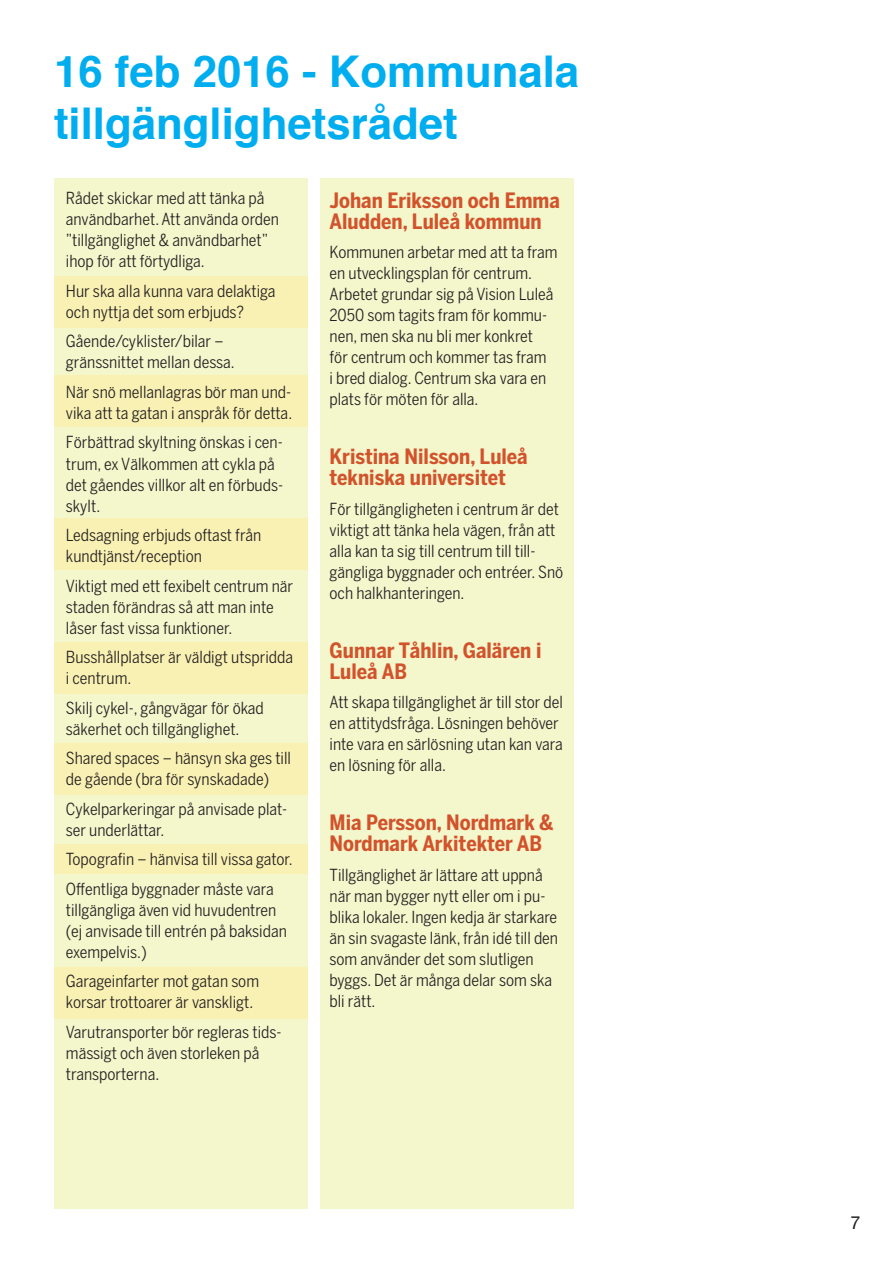
<style>
.page{position:relative;width:893px;height:1263px;background:#fff}
.page>*{position:absolute;margin:0;border:0;box-sizing:border-box;transform-origin:0 0}
.t1{font:700 43.8px/52.5px "Helvetica";color:#00aeef}
.t2{font:700 21px/21px "Benton Sans Cond";color:#d2522b}
.t3{font:18px "Helvetica Neue LT Std";color:#231f20}
.t4{font:16.5px/21px "Benton Sans Cond";color:#231f20}
</style>
<div class="page">
<div style="left:54px;top:178px;width:254px;height:1031px;background:#f4f6cc"></div>
<div style="left:54px;top:276px;width:254px;height:51px;background:#f9f1b3"></div>
<div style="left:54px;top:375px;width:254px;height:51px;background:#f9f1b3"></div>
<div style="left:54px;top:519px;width:254px;height:51px;background:#f9f1b3"></div>
<div style="left:54px;top:643px;width:254px;height:51px;background:#f9f1b3"></div>
<div style="left:54px;top:743px;width:254px;height:51px;background:#f9f1b3"></div>
<div style="left:54px;top:844px;width:254px;height:29px;background:#f9f1b3"></div>
<div style="left:54px;top:968px;width:254px;height:51px;background:#f9f1b3"></div>
<div style="left:320px;top:178px;width:253px;height:1031px;background:#f4f6cc"></div>
<h1 class="t1" style="left:54px;top:46px;width:527px">16 feb 2016 - Kommunala tillgänglighetsrådet</h1>
<p class="t4" style="left:66px;top:188px;width:215px">Rådet skickar med att tänka på användbarhet. Att använda orden ”tillgänglighet &amp; användbarhet” ihop för att förtydliga.</p>
<p class="t4" style="left:66px;top:280px;width:211px">Hur ska alla kunna vara delaktiga och nyttja det som erbjuds?</p>
<p class="t4" style="left:66px;top:331px;width:170px">Gående/cyklister/bilar – gränssnittet mellan dessa.</p>
<p class="t4" style="left:66px;top:381px;width:228px">När snö mellanlagras bör man und&shy;vika att ta gatan i anspråk för detta.</p>
<p class="t4" style="left:66px;top:432px;width:219px">Förbättrad skyltning önskas i cen&shy;trum, ex Välkommen att cykla på det gåendes villkor alt en förbuds&shy;skylt.</p>
<p class="t4" style="left:66px;top:524px;width:197px">Ledsagning erbjuds oftast från kundtjänst/reception</p>
<p class="t4" style="left:66px;top:575px;width:229px">Viktigt med ett fexibelt centrum när staden förändras så att man inte låser fast vissa funktioner.</p>
<p class="t4" style="left:66px;top:646px;width:229px">Busshållplatser är väldigt utspridda i centrum.</p>
<p class="t4" style="left:66px;top:697px;width:200px">Skilj cykel-, gångvägar för ökad säkerhet och tillgänglighet.</p>
<p class="t4" style="left:66px;top:747px;width:227px">Shared spaces – hänsyn ska ges till de gående (bra för synskadade)</p>
<p class="t4" style="left:66px;top:798px;width:223px">Cykelparkeringar på anvisade plat&shy;ser underlättar.</p>
<p class="t4" style="left:66px;top:844px;width:228px;line-height:29.5px">Topografin – hänvisa till vissa gator.<br>Offentliga byggnader måste vara</p>
<p class="t4" style="left:66px;top:899px;width:222px">tillgängliga även vid huvudentren (ej anvisade till entrén på baksidan exempelvis.)</p>
<p class="t4" style="left:66px;top:970px;width:195px">Garageinfarter mot gatan som korsar trottoarer är vanskligt.</p>
<p class="t4" style="left:66px;top:1021px;width:217px">Varutransporter bör regleras tids&shy;mässigt och även storleken på transporterna.</p>
<p class="t2" style="left:330px;top:189px;width:232px">Johan Eriksson och Emma<br>Aludden, Luleå kommun</p>
<p class="t4" style="left:330px;top:242px;width:230px">Kommunen arbetar med att ta fram en utvecklingsplan för centrum.<br>Arbetet grundar sig på Vision Luleå<br>2050 som tagits fram för kommu&shy;nen, men ska nu bli mer konkret<br>för centrum och kommer tas fram<br>i bred dialog. Centrum ska vara en plats för möten för alla.</p>
<p class="t2" style="left:330px;top:446px;width:200px">Kristina Nilsson, Luleå tekniska universitet</p>
<p class="t4" style="left:330px;top:498px;width:235px">För tillgängligheten i centrum är det viktigt att tänka hela vägen, från att alla kan ta sig till centrum till till&shy;gängliga byggnader och entréer. Snö och halkhanteringen.</p>
<p class="t2" style="left:330px;top:639px;width:213px">Gunnar Tåhlin, Galären i<br>Luleå AB</p>
<p class="t4" style="left:330px;top:692px;width:235px">Att skapa tillgänglighet är till stor del en attitydsfråga. Lösningen behöver inte vara en särlösning utan kan vara en lösning för alla.</p>
<p class="t2" style="left:330px;top:812px;width:225px">Mia Persson, Nordmark &amp;<br>Nordmark Arkitekter AB</p>
<p class="t4" style="left:330px;top:864px;width:230px">Tillgänglighet är lättare att uppnå när man bygger nytt eller om i pu&shy;blika lokaler. Ingen kedja är starkare än sin svagaste länk, från idé till den som använder det som slutligen byggs. Det är många delar som ska bli rätt.</p>
<p class="t3" style="left:850px;top:1212px;width:12px">7</p>
</div>
